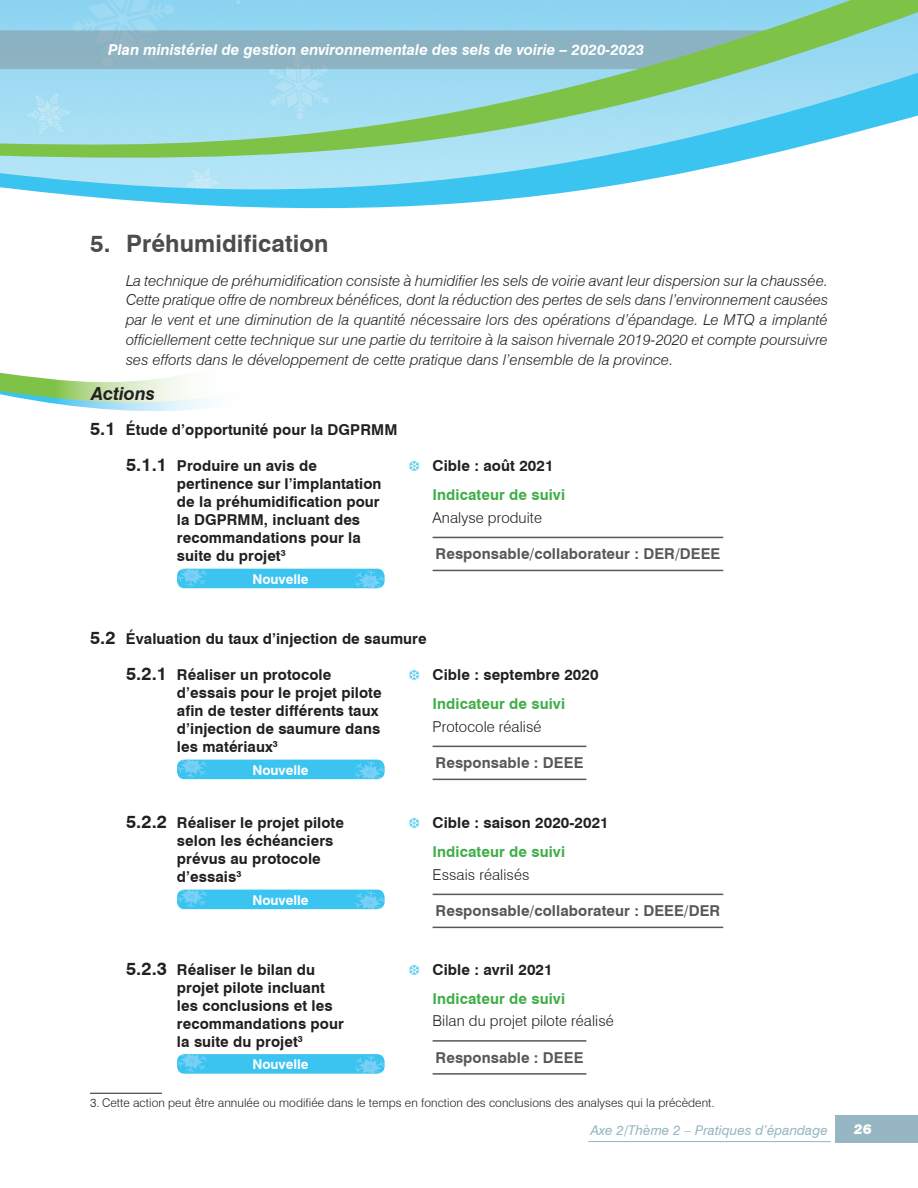
<style>
.page{position:relative;width:918px;height:1188px;background:#fff}
.page>*{position:absolute;margin:0;border:0;box-sizing:border-box;transform-origin:0 0}
.t1{font:700 24px "Swiss 721 BT";letter-spacing:.005em;color:#4b4c4d}
.t2{font:italic 700 18px "Swiss 721 BT";color:#231f20}
.t3{font:700 15px/18px "Swiss 721 BT";letter-spacing:.005em;color:#231f20}
.t4{font:italic 300 15px/19.8px "Swiss 721 BT";letter-spacing:.005em;color:#231f20;text-align:justify}
.t5{font:700 15px "Swiss 721 BT";letter-spacing:.005em;color:#57585a}
.t6{font:300 15px "Swiss 721 BT";letter-spacing:.005em;color:#231f20}
.t7{font:700 15px "Swiss 721 BT";letter-spacing:.005em;color:#40ae49}
.t8{font:italic 700 15px "Swiss 721 BT";color:#fff}
.t9{font:700 13.5px "Swiss 721 BT";color:#fff}
.t10{font:italic 13.5px "Swiss 721 BT";letter-spacing:.005em;color:#95b6c2}
.t11{font:italic 900 13.5px "Swiss 721 BT";color:#fff}
.t12{font:300 12px "Swiss 721 BT";letter-spacing:.005em;color:#231f20}
.s1{font-size:18px}
</style>
<div class="page">
<div style="left:836px;top:1115px;width:82px;height:28px;background:#95b6c2"></div>
<svg style="left:0;top:0;width:918px;height:209px;background:#97d4d9"></svg>
<svg style="left:0;top:372px;width:209px;height:39px"></svg>
<hr style="left:433px;top:537px;width:290px;height:1px;background:#57585a">
<hr style="left:433px;top:570px;width:290px;height:1px;background:#57585a">
<div style="left:177px;top:569px;width:208px;height:19px;background:#3cc4f0;border-radius:8px"></div>
<svg style="left:177px;top:569px;width:30px;height:18px"></svg>
<svg style="left:355px;top:570px;width:30px;height:18px"></svg>
<div style="left:177px;top:760px;width:208px;height:19px;background:#3cc4f0;border-radius:8px"></div>
<svg style="left:177px;top:760px;width:30px;height:18px"></svg>
<svg style="left:355px;top:761px;width:30px;height:18px"></svg>
<hr style="left:433px;top:746px;width:153px;height:1px;background:#57585a">
<hr style="left:433px;top:779px;width:153px;height:1px;background:#57585a">
<div style="left:177px;top:890px;width:208px;height:19px;background:#3cc4f0;border-radius:8px"></div>
<svg style="left:177px;top:890px;width:30px;height:18px"></svg>
<svg style="left:355px;top:891px;width:30px;height:18px"></svg>
<hr style="left:433px;top:894px;width:290px;height:1px;background:#57585a">
<hr style="left:433px;top:927px;width:290px;height:1px;background:#57585a">
<div style="left:177px;top:1054px;width:208px;height:20px;background:#3cc4f0;border-radius:8px"></div>
<svg style="left:177px;top:1054px;width:30px;height:18px"></svg>
<svg style="left:355px;top:1056px;width:30px;height:18px"></svg>
<hr style="left:433px;top:1040px;width:153px;height:2px;background:#57585a">
<hr style="left:433px;top:1073px;width:153px;height:2px;background:#57585a">
<hr style="left:588px;top:1141px;width:243px;height:1px;background:#95b6c2">
<hr style="left:90px;top:1093px;width:72px;height:1px;background:#231f20">
<p class="t8" style="left:108px;top:41px;width:538px">Plan ministériel de gestion environnementale des sels de voirie – 2020-2023</p>
<h1 class="t1" style="left:90px;top:229px;width:240px">5. Préhumidification</h1>
<p class="t4" style="left:126px;top:270px;width:704px">La technique de préhumidification consiste à humidifier les sels de voirie avant leur dispersion sur la chaussée.<br>Cette pratique offre de nombreux bénéfices, dont la réduction des pertes de sels dans l’environnement causées par le vent et une diminution de la quantité nécessaire lors des opérations d’épandage. Le MTQ a implanté officiellement cette technique sur une partie du territoire à la saison hivernale 2019‑2020 et compte poursuivre ses efforts dans le développement de cette pratique dans l’ensemble de la province.</p>
<p class="t2" style="left:92px;top:383px;width:65px">Actions</p>
<p class="t3" style="left:90px;top:421px;width:309px"><span class="s1">5.1</span> Étude d’opportunité pour la DGPRMM</p>
<p class="t3" style="left:177px;top:457px;width:206px;text-indent:-51px"><span class="s1">5.1.1</span> Produire un avis de pertinence sur l’implantation de la préhumidification pour la DGPRMM, incluant des recommandations pour la suite du projet<sup>3</sup></p>
<p class="t9" style="left:252px;top:571px;width:58px">Nouvelle</p>
<p class="t3" style="left:433px;top:457px;width:122px">Cible : août 2021</p>
<p class="t7" style="left:433px;top:486px;width:134px">Indicateur de suivi</p>
<p class="t6" style="left:433px;top:508px;width:111px">Analyse produite</p>
<p class="t5" style="left:436px;top:545px;width:286px">Responsable/collaborateur : DER/DEEE</p>
<p class="t3" style="left:90px;top:630px;width:338px"><span class="s1">5.2</span> Évaluation du taux d’injection de saumure</p>
<p class="t3" style="left:177px;top:666px;width:206px;text-indent:-51px"><span class="s1">5.2.1</span> Réaliser un protocole d’essais pour le projet pilote afin de tester différents taux d’injection de saumure dans les matériaux<sup>3</sup></p>
<p class="t9" style="left:252px;top:762px;width:58px">Nouvelle</p>
<p class="t3" style="left:177px;top:814px;width:168px;text-indent:-51px"><span class="s1">5.2.2</span> Réaliser le projet pilote selon les échéanciers prévus au protocole d’essais<sup>3</sup></p>
<p class="t9" style="left:252px;top:892px;width:58px">Nouvelle</p>
<p class="t3" style="left:177px;top:960px;width:168px;text-indent:-51px"><span class="s1">5.2.3</span> Réaliser le bilan du projet pilote incluant les conclusions et les recommandations pour la suite du projet<sup>3</sup></p>
<p class="t9" style="left:252px;top:1056px;width:58px">Nouvelle</p>
<p class="t3" style="left:433px;top:666px;width:168px">Cible : septembre 2020</p>
<p class="t7" style="left:433px;top:695px;width:134px">Indicateur de suivi</p>
<p class="t6" style="left:433px;top:717px;width:110px">Protocole réalisé</p>
<p class="t5" style="left:436px;top:754px;width:149px">Responsable : DEEE</p>
<p class="t3" style="left:433px;top:814px;width:178px">Cible : saison 2020‑2021</p>
<p class="t7" style="left:433px;top:843px;width:134px">Indicateur de suivi</p>
<p class="t6" style="left:433px;top:865px;width:98px">Essais réalisés</p>
<p class="t5" style="left:436px;top:902px;width:286px">Responsable/collaborateur : DEEE/DER</p>
<p class="t3" style="left:433px;top:960px;width:122px">Cible : avril 2021</p>
<p class="t7" style="left:433px;top:989px;width:134px">Indicateur de suivi</p>
<p class="t6" style="left:433px;top:1012px;width:183px">Bilan du projet pilote réalisé</p>
<p class="t5" style="left:436px;top:1048px;width:149px">Responsable : DEEE</p>
<p class="t12" style="left:90px;top:1096px;width:626px">3. Cette action peut être annulée ou modifiée dans le temps en fonction des conclusions des analyses qui la précèdent.</p>
<p class="t10" style="left:591px;top:1122px;width:239px">Axe 2/Thème 2 – Pratiques d’épandage</p>
<p class="t11" style="left:854px;top:1121px;width:19px">26</p>
</div>
